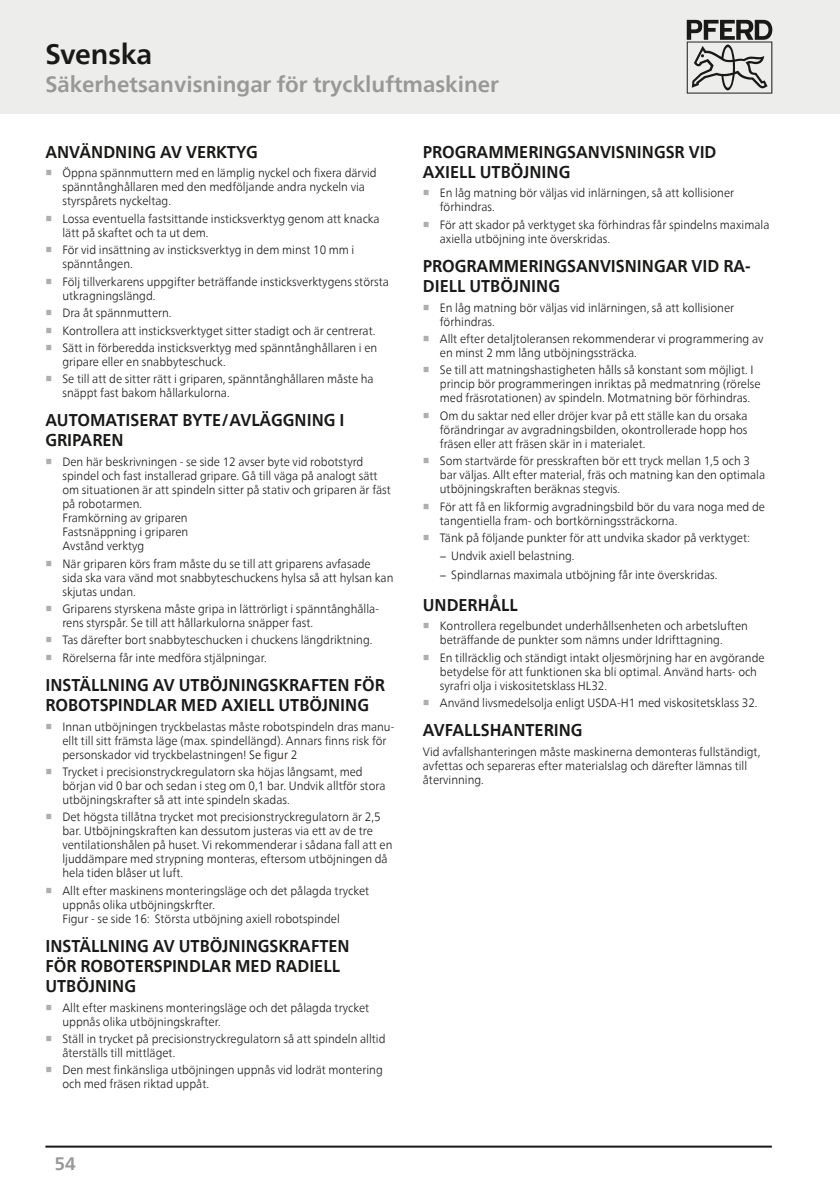
<style>
.page{position:relative;width:840px;height:1191px;background:#fff}
.page>*{position:absolute;margin:0;border:0;box-sizing:border-box;transform-origin:0 0}
.Headline{font:700 28px "Neue Frutiger World";letter-spacing:-.005em;color:#191917}
.Subhead_grau{font:700 22px "Neue Frutiger World";color:#989898}
.t1{font:700 18px "Neue Frutiger World";color:#989898}
.Copy_Head{font:700 17px/20px "Neue Frutiger World";color:#191917;scale:.95 1}
.Copy{font:300 12px/14px "Neue Frutiger World";color:#191917;scale:.95 1}
.s1{font-family:"Arial Unicode MS";font-weight:700;color:#aeaeae}
.s2{color:#1d0c05}
</style>
<div class="page">
<div style="left:0;top:0;width:839px;height:113px;background:#ededec"></div>
<hr style="left:839px;top:0;width:1px;height:113px;background:#ededec">
<svg style="left:686px;top:20px;width:85px;height:74px"></svg>
<hr style="left:45px;top:1145px;width:726px;height:2px;background:#191917">
<p class="Headline" style="left:45px;top:29px;width:108px">Svenska</p>
<p class="Subhead_grau" style="left:45px;top:65px;width:455px">Säkerhetsanvisningar för tryckluftmaskiner</p>
<p class="Copy_Head" style="left:45px;top:142px;width:225px">ANVÄNDNING AV VERKTYG</p>
<p class="Copy" style="left:62px;top:166px;width:332px;text-indent:-17px"><span class="s1">■</span> Öppna spännmuttern med en lämplig nyckel och fixera därvid spänntånghållaren med den medföljande andra nyckeln via styrspårets nyckeltag.</p>
<p class="Copy" style="left:62px;top:212px;width:335px;text-indent:-17px"><span class="s1">■</span> Lossa eventuella fastsittande insticksverktyg genom att knacka lätt på skaftet och ta ut dem.</p>
<p class="Copy" style="left:62px;top:243px;width:309px;text-indent:-17px"><span class="s1">■</span> För vid insättning av insticksverktyg in dem minst 10 mm i spänntången.</p>
<p class="Copy" style="left:62px;top:274px;width:345px;text-indent:-17px"><span class="s1">■</span> Följ tillverkarens uppgifter beträffande insticksverktygens största utkragningslängd.</p>
<p class="Copy" style="left:45px;top:306px;width:134px"><span class="s1">■</span> Dra åt spännmuttern.</p>
<p class="Copy" style="left:45px;top:323px;width:349px"><span class="s1">■</span> Kontrollera att insticksverktyget sitter stadigt och är centrerat.</p>
<p class="Copy" style="left:62px;top:341px;width:333px;text-indent:-17px"><span class="s1">■</span> Sätt in förberedda insticksverktyg med spänntånghållaren i en gripare eller en snabbyteschuck.</p>
<p class="Copy" style="left:62px;top:372px;width:329px;text-indent:-17px"><span class="s1">■</span> Se till att de sitter rätt i griparen, spänntånghållaren måste ha snäppt fast bakom hållarkulorna.</p>
<p class="Copy_Head" style="left:45px;top:410px;width:316px">AUTOMATISERAT BYTE/AVLÄGGNING I<br>GRIPAREN</p>
<p class="Copy" style="left:62px;top:455px;width:347px;text-indent:-17px"><span class="s1">■</span> Den här beskrivningen - se side 12 avser byte vid robotstyrd spindel och fast installerad gripare. Gå till väga på analogt sätt om situationen är att spindeln sitter på stativ och griparen är fäst på robotarmen.<br>Framkörning av griparen<br>Fastsnäppning i griparen<br>Avstånd verktyg</p>
<p class="Copy" style="left:62px;top:556px;width:350px;text-indent:-17px"><span class="s1">■</span> När griparen körs fram måste du se till att griparens avfasade sida ska vara vänd mot snabbyteschuckens hylsa så att hylsan kan skjutas undan.</p>
<p class="Copy" style="left:62px;top:602px;width:334px;text-indent:-17px"><span class="s1">■</span> Griparens styrskena måste gripa in lättrörligt i spänntånghålla&shy;rens styrspår. Se till att hållarkulorna snäpper fast.</p>
<p class="Copy" style="left:45px;top:633px;width:345px"><span class="s1">■</span> Tas därefter bort snabbyteschucken i chuckens längdriktning.</p>
<p class="Copy" style="left:45px;top:650px;width:234px"><span class="s1">■</span> Rörelserna får inte medföra stjälpningar.</p>
<p class="Copy_Head" style="left:45px;top:674px;width:358px">INSTÄLLNING AV UTBÖJNINGSKRAFTEN FÖR<br>ROBOTSPINDLAR MED AXIELL UTBÖJNING</p>
<p class="Copy" style="left:62px;top:719px;width:351px;text-indent:-17px"><span class="s1">■</span> Innan utböjningen tryckbelastas måste robotspindeln dras manu&shy;ellt till sitt främsta läge (max. spindellängd). Annars finns risk för personskador vid tryckbelastningen! <span class="s2">Se figur 2</span></p>
<p class="Copy" style="left:62px;top:765px;width:341px;text-indent:-17px"><span class="s1">■</span> Trycket i precisionstryckregulatorn ska höjas långsamt, med början vid 0 bar och sedan i steg om 0,1 bar. Undvik alltför stora utböjningskrafter så att inte spindeln skadas.</p>
<p class="Copy" style="left:62px;top:810px;width:349px;text-indent:-17px"><span class="s1">■</span> Det högsta tillåtna trycket mot precisionstryckregulatorn är 2,5 bar. Utböjningskraften kan dessutom justeras via ett av de tre ventilationshålen på huset. Vi rekommenderar i sådana fall att en ljuddämpare med strypning monteras, eftersom utböjningen då hela tiden blåser ut luft.</p>
<p class="Copy" style="left:62px;top:883px;width:324px;text-indent:-17px"><span class="s1">■</span> Allt efter maskinens monteringsläge och det pålagda trycket uppnås olika utböjningskrfter.<br>Figur - se side 16: Största utböjning axiell robotspindel</p>
<p class="Copy_Head" style="left:45px;top:935px;width:321px">INSTÄLLNING AV UTBÖJNINGSKRAFTEN<br>FÖR ROBOTERSPINDLAR MED RADIELL<br>UTBÖJNING</p>
<p class="Copy" style="left:62px;top:1000px;width:324px;text-indent:-17px"><span class="s1">■</span> Allt efter maskinens monteringsläge och det pålagda trycket uppnås olika utböjningskrafter.</p>
<p class="Copy" style="left:62px;top:1031px;width:341px;text-indent:-17px"><span class="s1">■</span> Ställ in trycket på precisionstryckregulatorn så att spindeln alltid återställs till mittläget.</p>
<p class="Copy" style="left:62px;top:1063px;width:338px;text-indent:-17px"><span class="s1">■</span> Den mest finkänsliga utböjningen uppnås vid lodrät montering och med fräsen riktad uppåt.</p>
<h3 class="t1" style="left:54px;top:1147px;width:23px">54</h3>
<p class="Copy_Head" style="left:422px;top:142px;width:310px">PROGRAMMERINGSANVISNINGSR VID<br>AXIELL UTBÖJNING</p>
<p class="Copy" style="left:439px;top:186px;width:311px;text-indent:-17px"><span class="s1">■</span> En låg matning bör väljas vid inlärningen, så att kollisioner förhindras.</p>
<p class="Copy" style="left:439px;top:218px;width:348px;text-indent:-17px"><span class="s1">■</span> För att skador på verktyget ska förhindras får spindelns maximala axiella utböjning inte överskridas.</p>
<p class="Copy_Head" style="left:422px;top:256px;width:346px">PROGRAMMERINGSANVISNINGAR VID RA-<br>DIELL UTBÖJNING</p>
<p class="Copy" style="left:439px;top:300px;width:311px;text-indent:-17px"><span class="s1">■</span> En låg matning bör väljas vid inlärningen, så att kollisioner förhindras.</p>
<p class="Copy" style="left:439px;top:332px;width:342px;text-indent:-17px"><span class="s1">■</span> Allt efter detaljtoleransen rekommenderar vi programmering av en minst 2 mm lång utböjningssträcka.</p>
<p class="Copy" style="left:439px;top:363px;width:339px;text-indent:-17px"><span class="s1">■</span> Se till att matningshastigheten hålls så konstant som möjligt. I princip bör programmeringen inriktas på medmatnring (rörelse med fräsrotationen) av spindeln. Motmatning bör förhindras.</p>
<p class="Copy" style="left:439px;top:409px;width:325px;text-align:justify;text-indent:-17px"><span class="s1">■</span> Om du saktar ned eller dröjer kvar på ett ställe kan du orsaka förändringar av avgradningsbilden, okontrollerade hopp hos fräsen eller att fräsen skär in i materialet.</p>
<p class="Copy" style="left:439px;top:454px;width:344px;text-indent:-17px"><span class="s1">■</span> Som startvärde för presskraften bör ett tryck mellan 1,5 och 3 bar väljas. Allt efter material, fräs och matning kan den optimala utböjningskraften beräknas stegvis.</p>
<p class="Copy" style="left:439px;top:499px;width:343px;text-indent:-17px"><span class="s1">■</span> För att få en likformig avgradningsbild bör du vara noga med de tangentiella fram- och bortkörningssträckorna.</p>
<p class="Copy" style="left:422px;top:531px;width:346px"><span class="s1">■</span> Tänk på följande punkter för att undvika skador på verktyget:</p>
<p class="Copy" style="left:439px;top:548px;width:143px">− Undvik axiell belastning.</p>
<p class="Copy" style="left:439px;top:568px;width:293px">− Spindlarnas maximala utböjning får inte överskridas.</p>
<p class="Copy_Head" style="left:422px;top:594px;width:101px">UNDERHÅLL</p>
<p class="Copy" style="left:439px;top:619px;width:325px;text-indent:-17px"><span class="s1">■</span> Kontrollera regelbundet underhållsenheten och arbetsluften beträffande de punkter som nämns under Idrifttagning.</p>
<p class="Copy" style="left:439px;top:650px;width:343px;text-indent:-17px"><span class="s1">■</span> En tillräcklig och ständigt intakt oljesmörjning har en avgörande betydelse för att funktionen ska bli optimal. Använd harts- och syrafri olja i viskositetsklass HL32.</p>
<p class="Copy" style="left:422px;top:696px;width:353px"><span class="s1">■</span> Använd livsmedelsolja enligt USDA-H1 med viskositetsklass 32.</p>
<p class="Copy_Head" style="left:422px;top:720px;width:169px">AVFALLSHANTERING</p>
<p class="Copy" style="left:422px;top:744px;width:356px">Vid avfallshanteringen måste maskinerna demonteras fullständigt, avfettas och separeras efter materialslag och därefter lämnas till återvinning.</p>
</div>
